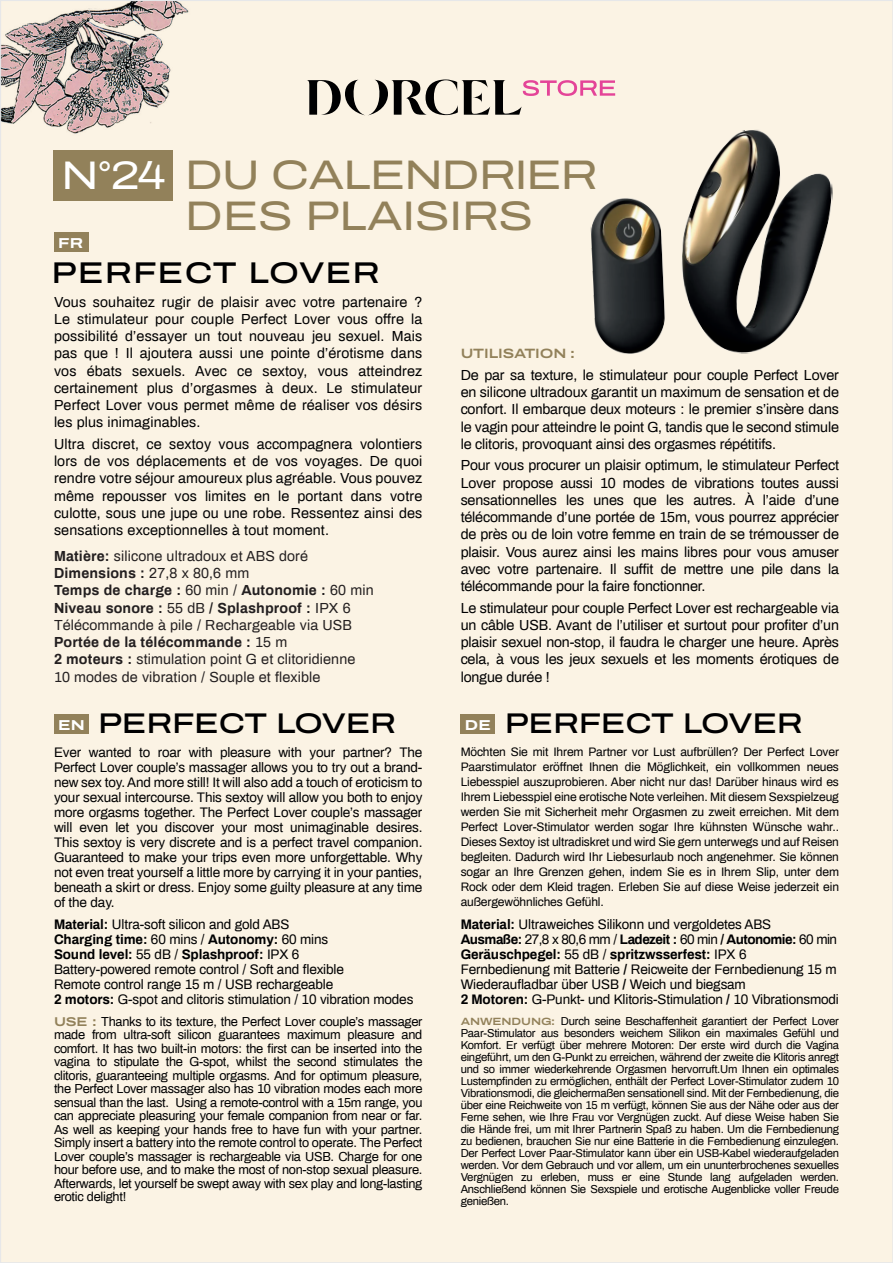
<style>
.page{position:relative;width:893px;height:1263px;background:#fff}
.page>*{position:absolute;margin:0;border:0;box-sizing:border-box;transform-origin:0 0}
.t1{font:41.4px "Archivo Expanded";letter-spacing:-.04em;color:#92815a}
.t2{font:41.4px "Archivo Expanded";letter-spacing:-.02em;color:#92815a}
.t3{font:39.9px "Archivo Expanded";color:#fff}
.t4{font:500 30px "Archivo Expanded";letter-spacing:.03em;color:#000001}
.t5{font:500 28.5px "Archivo Expanded";letter-spacing:-.01em;color:#000001}
.t6{font:700 14.4px "Archivo Expanded";color:#fff}
.t7{font:14.25px/17.2px "Archivo";letter-spacing:-.01em;color:#000001;text-align:justify}
.t8{font:14.25px/17.2px "Archivo";letter-spacing:.01em;color:#231f20}
.t9{font:13.5px/15px "Archivo";letter-spacing:-.01em;color:#000001}
.t10{font:600 13.5px "Archivo Expanded";letter-spacing:-.01em;color:#92815a}
.t11{font:12.75px/13.5px "Archivo";letter-spacing:-.02em;color:#000001;text-align:justify}
.t12{font:12px/15px "Archivo";letter-spacing:-.01em;color:#000001;text-align:justify}
.t13{font:11.25px/12px "Archivo";letter-spacing:-.02em;color:#000001;text-align:justify}
.s1{font-weight:700}
.s2{font-family:"Archivo Expanded";font-weight:600;color:#92815a}
.s3{font-family:"Archivo Expanded";font-weight:600;font-size:10.5px;color:#92815a}
</style>
<div class="page">
<div style="left:2px;top:2px;width:889px;height:1259px;background:#fbf3e4"></div>
<svg style="left:306px;top:79px;width:309px;height:36px;background:#c0b2ac"></svg>
<div style="left:54px;top:715px;width:34px;height:19px;background:#92815a"></div>
<div style="left:461px;top:715px;width:34px;height:19px;background:#92815a"></div>
<div style="left:53px;top:150px;width:120px;height:50px;background:#92815a"></div>
<div style="left:54px;top:232px;width:34px;height:19px;background:#92815a"></div>
<img style="left:587px;top:127px;width:252px;height:233px">
<h2 class="t3" style="left:61px;top:145px;width:106px">N°24</h2>
<p class="t6" style="left:58px;top:232px;width:26px">FR</p>
<h1 class="t1" style="left:185px;top:144px;width:414px">DU CALENDRIER</h1>
<h1 class="t2" style="left:185px;top:184px;width:350px">DES PLAISIRS</h1>
<h3 class="t4" style="left:51px;top:250px;width:330px">PERFECT LOVER</h3>
<p class="t7" style="left:54px;top:292px;width:370px">Vous souhaitez rugir de plaisir avec votre partenaire ?<br>Le stimulateur pour couple Perfect Lover vous offre la possibilité d’essayer un tout nouveau jeu sexuel. Mais pas que ! Il ajoutera aussi une pointe d’érotisme dans vos ébats sexuels. Avec ce sextoy, vous atteindrez certainement plus d’orgasmes à deux. Le stimulateur Perfect Lover vous permet même de réaliser vos désirs les plus inimaginables.</p>
<p class="t7" style="left:54px;top:435px;width:370px">Ultra discret, ce sextoy vous accompagnera volontiers lors de vos déplacements et de vos voyages. De quoi rendre votre séjour amoureux plus agréable. Vous pouvez même repousser vos limites en le portant dans votre culotte, sous une jupe ou une robe. Ressentez ainsi des sensations exceptionnelles à tout moment.</p>
<p class="t8" style="left:54px;top:547px;width:321px"><span class="s1">Matière:</span> silicone ultradoux et ABS doré <span class="s1">Dimensions :</span> 27,8 x 80,6 mm<br><span class="s1">Temps de charge :</span> 60 min / <span class="s1">Autonomie :</span> 60 min <span class="s1">Niveau sonore :</span> 55 dB <span class="s1">/ Splashproof :</span> IPX 6<br>Télécommande à pile / Rechargeable via USB <span class="s1">Portée de la télécommande :</span> 15 m<br><span class="s1">2 moteurs :</span> stimulation point G et clitoridienne 10 modes de vibration / Souple et flexible</p>
<p class="t10" style="left:461px;top:344px;width:115px">UTILISATION :</p>
<p class="t7" style="left:461px;top:366px;width:380px">De par sa texture, le stimulateur pour couple Perfect Lover en silicone ultradoux garantit un maximum de sensation et de confort. Il embarque deux moteurs : le premier s’insère dans le vagin pour atteindre le point G, tandis que le second stimule le clitoris, provoquant ainsi des orgasmes répétitifs.</p>
<p class="t7" style="left:461px;top:456px;width:380px">Pour vous procurer un plaisir optimum, le stimulateur Perfect Lover propose aussi 10 modes de vibrations toutes aussi sensationnelles les unes que les autres. À l’aide d’une télécommande d’une portée de 15m, vous pourrez apprécier de près ou de loin votre femme en train de se trémousser de plaisir. Vous aurez ainsi les mains libres pour vous amuser avec votre partenaire. Il suffit de mettre une pile dans la télécommande pour la faire fonctionner.</p>
<p class="t7" style="left:461px;top:598px;width:380px">Le stimulateur pour couple Perfect Lover est rechargeable via un câble USB. Avant de l’utiliser et surtout pour profiter d’un plaisir sexuel non-stop, il faudra le charger une heure. Après cela, à vous les jeux sexuels et les moments érotiques de longue durée !</p>
<h3 class="t5" style="left:98px;top:702px;width:300px">PERFECT LOVER</h3>
<h3 class="t5" style="left:505px;top:702px;width:300px">PERFECT LOVER</h3>
<p class="t9" style="left:54px;top:744px;width:370px;text-align:justify">Ever wanted to roar with pleasure with your partner? The Perfect Lover couple’s massager allows you to try out a brand&shy;new sex toy. And more still! It will also add a touch of eroticism to your sexual intercourse. This sextoy will allow you both to enjoy more orgasms together. The Perfect Lover couple’s massager will even let you discover your most unimaginable desires.<br>This sextoy is very discrete and is a perfect travel companion.<br>Guaranteed to make your trips even more unforgettable. Why not even treat yourself a little more by carrying it in your panties, beneath a skirt or dress. Enjoy some guilty pleasure at any time of the day.</p>
<p class="t12" style="left:461px;top:744px;width:380px">Möchten Sie mit Ihrem Partner vor Lust aufbrüllen? Der Perfect Lover Paarstimulator eröffnet Ihnen die Möglichkeit, ein vollkommen neues Liebesspiel auszuprobieren. Aber nicht nur das! Darüber hinaus wird es Ihrem Liebesspiel eine erotische Note verleihen. Mit diesem Sexspielzeug werden Sie mit Sicherheit mehr Orgasmen zu zweit erreichen. Mit dem Perfect Lover-Stimulator werden sogar Ihre kühnsten Wünsche wahr..<br>Dieses Sextoy ist ultradiskret und wird Sie gern unterwegs und auf Reisen begleiten. Dadurch wird Ihr Liebesurlaub noch angenehmer. Sie können sogar an Ihre Grenzen gehen, indem Sie es in Ihrem Slip, unter dem Rock oder dem Kleid tragen. Erleben Sie auf diese Weise jederzeit ein außergewöhnliches Gefühl.</p>
<p class="t9" style="left:54px;top:916px;width:361px"><span class="s1">Material:</span> Ultra-soft silicon and gold ABS<br><span class="s1">Charging time:</span> 60 mins / <span class="s1">Autonomy:</span> 60 mins<br><span class="s1">Sound level:</span> 55 dB / <span class="s1">Splashproof:</span> IPX 6<br>Battery-powered remote control / Soft and flexible<br>Remote control range 15 m / USB rechargeable<br><span class="s1">2 motors:</span> G-spot and clitoris stimulation / 10 vibration modes</p>
<p class="t9" style="left:461px;top:916px;width:380px"><span class="s1">Material:</span> Ultraweiches Silikonn und vergoldetes ABS<br><span class="s1">Ausmaße:</span> 27,8 x 80,6 mm / <span class="s1">Ladezeit :</span> 60 min <span class="s1">/ Autonomie:</span> 60 min <span class="s1">Geräuschpegel:</span> 55 dB / <span class="s1">spritzwsserfest:</span> IPX 6<br>Fernbedienung mit Batterie <span class="s1">/</span> Reicweite der Fernbedienung 15 m Wiederaufladbar über USB <span class="s1">/</span> Weich und biegsam<br><span class="s1">2 Motoren:</span> G-Punkt- und Klitoris-Stimulation <span class="s1">/</span> 10 Vibrationsmodi</p>
<p class="t6" style="left:58px;top:714px;width:28px">EN</p>
<p class="t6" style="left:465px;top:714px;width:27px">DE</p>
<p class="t11" style="left:54px;top:1014px;width:370px"><span class="s2">USE :</span> Thanks to its texture, the Perfect Lover couple’s massager made from ultra-soft silicon guarantees maximum pleasure and comfort. It has two built-in motors: the first can be inserted into the vagina to stipulate the G-spot, whilst the second stimulates the clitoris, guaranteeing multiple orgasms. And for optimum pleasure, the Perfect Lover massager also has 10 vibration modes each more sensual than the last. Using a remote-control with a 15m range, you can appreciate pleasuring your female companion from near or far.<br>As well as keeping your hands free to have fun with your partner.<br>Simply insert a battery into the remote control to operate. The Perfect Lover couple’s massager is rechargeable via USB. Charge for one hour before use, and to make the most of non-stop sexual pleasure.<br>Afterwards, let yourself be swept away with sex play and long-lasting erotic delight!</p>
<p class="t13" style="left:461px;top:1014px;width:380px"><span class="s3">ANWENDUNG:</span> Durch seine Beschaffenheit garantiert der Perfect Lover Paar-Stimulator aus besonders weichem Silikon ein maximales Gefühl und Komfort. Er verfügt über mehrere Motoren: Der erste wird durch die Vagina eingeführt, um den G-Punkt zu erreichen, während der zweite die Klitoris anregt und so immer wiederkehrende Orgasmen hervorruft.Um Ihnen ein optimales Lustempfinden zu ermöglichen, enthält der Perfect Lover-Stimulator zudem 10<br>Vibrationsmodi, die gleichermaßen sensationell sind. Mit der Fernbedienung, die über eine Reichweite von 15 m verfügt, können Sie aus der Nähe oder aus der Ferne sehen, wie Ihre Frau vor Vergnügen zuckt. Auf diese Weise haben Sie die Hände frei, um mit Ihrer Partnerin Spaß zu haben. Um die Fernbedienung zu bedienen, brauchen Sie nur eine Batterie in die Fernbedienung einzulegen.<br>Der Perfect Lover Paar-Stimulator kann über ein USB-Kabel wiederaufgeladen werden. Vor dem Gebrauch und vor allem, um ein ununterbrochenes sexuelles Vergnügen zu erleben, muss er eine Stunde lang aufgeladen werden.<br>Anschließend können Sie Sexspiele und erotische Augenblicke voller Freude genießen.</p>
</div>
